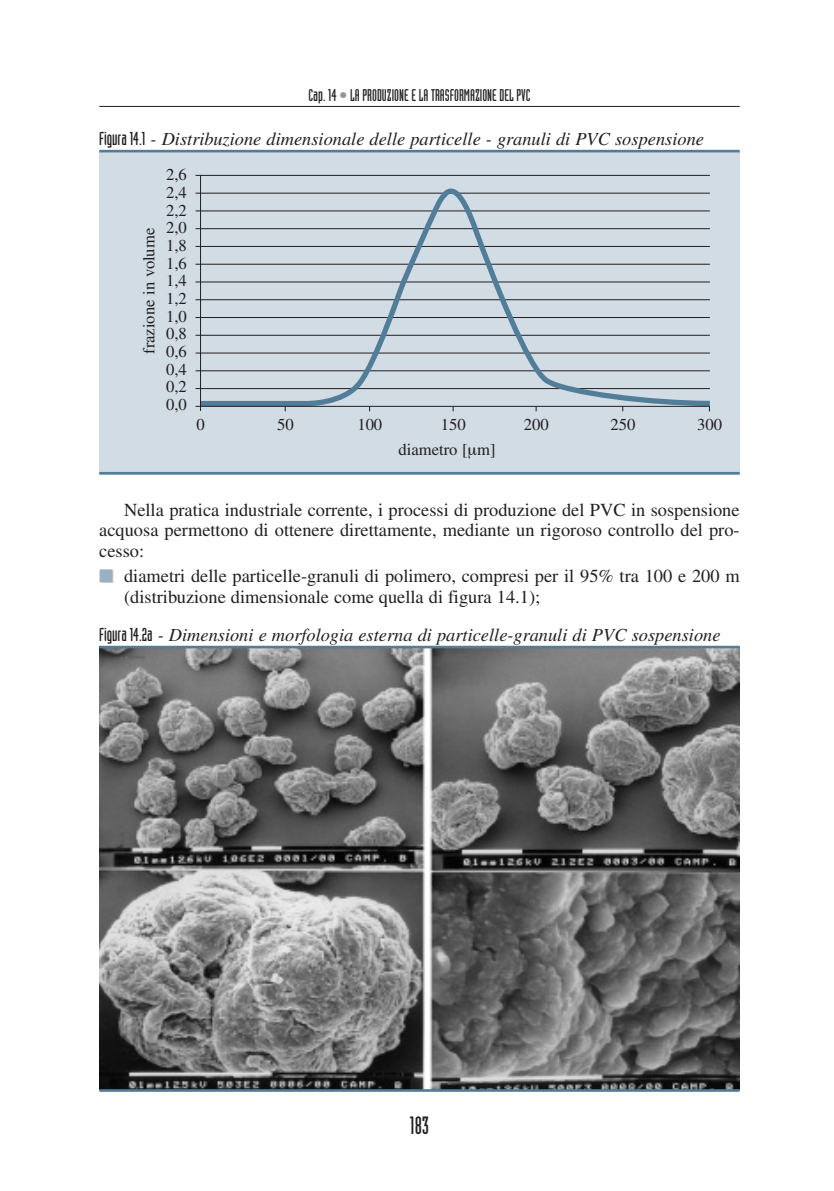
<style>
.page{position:relative;width:834px;height:1191px;background:#fff}
.page>*{position:absolute;margin:0;border:0;box-sizing:border-box;transform-origin:0 0}
.t1{font:24.5px "Industria Solid";color:#231f20}
.t2{font:18.38px/20.7px "Times LT Std";color:#231f20;text-align:justify}
.t3{font:italic 18.38px "Times LT Std";color:#231f20}
.t4{font:16.62px/17.7px "Times LT Std";color:#231f20;text-align:justify}
.t5{font:16.62px "Industria Solid";color:#231f20}
.s1{color:#939598}
.s2{font-family:"Industria Solid";font-style:normal}
.s3{color:#ccc}
</style>
<div class="page">
<hr style="left:99px;top:106px;width:640px;height:1px;background:#231f20">
<div style="left:99px;top:151px;width:640px;height:323px;background:#d1dce5"></div>
<hr style="left:99px;top:150px;width:640px;height:2px;background:#517d99">
<hr style="left:99px;top:472px;width:640px;height:2px;background:#517d99">
<svg style="left:195px;top:174px;width:515px;height:235px"></svg>
<hr style="left:195px;top:406px;width:514px;height:1px;background:#231f20">
<hr style="left:200px;top:175px;width:1px;height:236px;background:#231f20">
<img style="left:99px;top:648px;width:640px;height:441px">
<hr style="left:99px;top:646px;width:640px;height:2px;background:#517d99">
<hr style="left:99px;top:1089px;width:640px;height:2px;background:#517d99">
<p class="t5" style="left:308px;top:89px;width:223px">Cap. 14 <span class="s1">•</span> LA PRODUZIONE E LA TRASFORMAZIONE DEL PVC</p>
<p class="t3" style="left:99px;top:132px;width:606px"><span class="s2">Figura 14.1</span> - Distribuzione dimensionale delle particelle - granuli di PVC sospensione</p>
<p class="t4" style="left:166px;top:167px;width:22px">2,6<br>2,4<br>2,2<br>2,0<br>1,8<br>1,6<br>1,4<br>1,2<br>1,0<br>0,8<br>0,6<br>0,4<br>0,2<br>0,0</p>
<p class="t4" style="left:398px;top:442px;width:99px">diametro [ m]</p>
<p class="t4" style="left:142px;top:354px;width:128px;rotate:-90deg">frazione in volume</p>
<p class="t4" style="left:277px;top:417px;width:18px">50</p>
<p class="t4" style="left:357px;top:417px;width:26px">100</p>
<p class="t4" style="left:441px;top:417px;width:26px">150</p>
<p class="t4" style="left:523px;top:417px;width:26px">200</p>
<p class="t4" style="left:610px;top:417px;width:26px">250</p>
<p class="t4" style="left:697px;top:417px;width:26px">300</p>
<p class="t4" style="left:196px;top:417px;width:10px">0</p>
<p class="t2" style="left:99px;top:501px;width:641px;text-indent:25px">Nella pratica industriale corrente, i processi di produzione del PVC in sospensione acquosa permettono di ottenere direttamente, mediante un rigoroso controllo del pro&shy;cesso:</p>
<p class="t2" style="left:124px;top:567px;width:617px;text-indent:-24px"><span class="s3">■</span> diametri delle particelle-granuli di polimero, compresi per il 95% tra 100 e 200 m (distribuzione dimensionale come quella di figura 14.1);</p>
<p class="t3" style="left:99px;top:628px;width:622px"><span class="s2">Figura 14.2a</span> - Dimensioni e morfologia esterna di particelle-granuli di PVC sospensione</p>
<h1 class="t1" style="left:409px;top:1116px;width:21px">183</h1>
</div>
